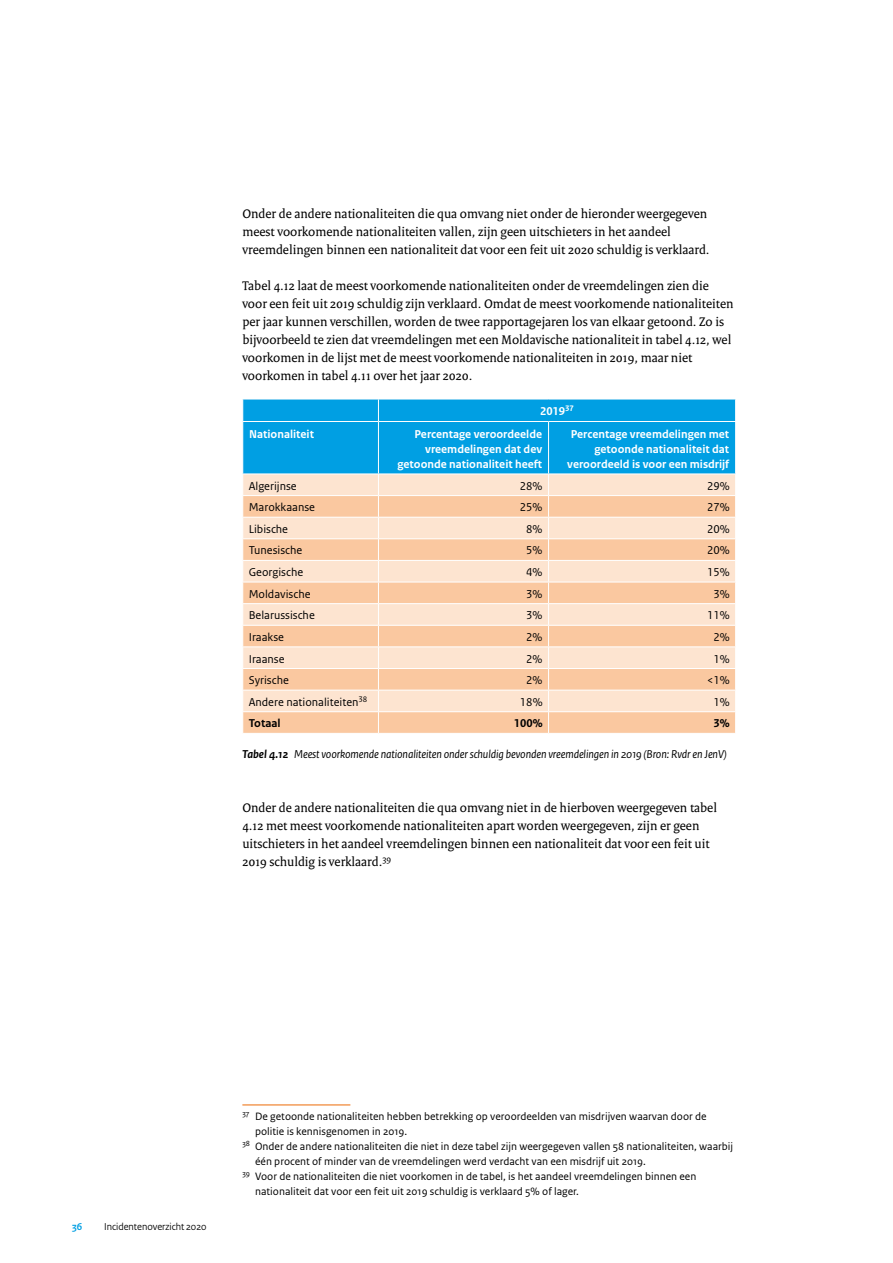
<style>
.page{position:relative;width:893px;height:1263px;background:#fff}
.page>*{position:absolute;margin:0;border:0;box-sizing:border-box;transform-origin:0 0}
._10_RO_Broodtekst_Se{font:13.5px/18px "Rijksoverheid Serif";color:#000}
._32_RO_Tabel_Broodte{font:12px "Rijksoverheid Sans Text";color:#000}
._31_RO_Tabel_Tussenk{font:700 12px/15px "Rijksoverheid Sans Text";color:#fff;text-align:right}
.Figuurtitel{font:italic 12px "Rijksoverheid Sans Text";letter-spacing:-.01em;color:#000}
._32_RO_Tabel_Broodte-2{font:700 12px "Rijksoverheid Sans Text";color:#000}
._14_RO_Voetnoot{font:11.25px/15px "Rijksoverheid Sans Text";color:#000}
.t1{font:10.5px "Rijksoverheid Sans Heading";color:#000}
.t2{font:700 10.5px "Rijksoverheid Sans Heading";color:#009fe3}
.s1{font-weight:700}
</style>
<div class="page">
<svg style="left:242px;top:399px;width:494px;height:334px;background:#c4cbc4"></svg>
<hr style="left:242px;top:422px;width:1px;height:52px;background:#fff">
<hr style="left:735px;top:422px;width:1px;height:52px;background:#fff">
<hr style="left:242px;top:474px;width:136px;height:1px;background:#fff">
<hr style="left:378px;top:474px;width:171px;height:1px;background:#fff">
<hr style="left:549px;top:474px;width:187px;height:1px;background:#fff">
<hr style="left:242px;top:1104px;width:108px;height:1px;background:#ed6b06">
<p class="_10_RO_Broodtekst_Se" style="left:242px;top:204px;width:469px">Onder de andere nationaliteiten die qua omvang niet onder de hieronder weergegeven meest voorkomende nationaliteiten vallen, zijn geen uitschieters in het aandeel vreemdelingen binnen een nationaliteit dat voor een feit uit 2020 schuldig is verklaard.</p>
<p class="_10_RO_Broodtekst_Se" style="left:242px;top:276px;width:493px">Tabel 4.12 laat de meest voorkomende nationaliteiten onder de vreemdelingen zien die voor een feit uit 2019 schuldig zijn verklaard. Omdat de meest voorkomende nationaliteiten per jaar kunnen verschillen, worden de twee rapportagejaren los van elkaar getoond. Zo is bijvoorbeeld te zien dat vreemdelingen met een Moldavische nationaliteit in tabel 4.12, wel voorkomen in de lijst met de meest voorkomende nationaliteiten in 2019, maar niet voorkomen in tabel 4.11 over het jaar 2020.</p>
<p class="_31_RO_Tabel_Tussenk" style="left:540px;top:404px;width:36px">2019<sup>37</sup></p>
<p class="_31_RO_Tabel_Tussenk" style="left:249px;top:426px;width:66px">Nationaliteit</p>
<p class="_31_RO_Tabel_Tussenk" style="left:397px;top:426px;width:146px">Percentage veroordeelde vreemdelingen dat dev getoonde nationaliteit heeft</p>
<p class="_31_RO_Tabel_Tussenk" style="left:567px;top:426px;width:163px">Percentage vreemdelingen met getoonde nationaliteit dat veroordeeld is voor een misdrijf</p>
<p class="_32_RO_Tabel_Broodte" style="left:249px;top:479px;width:50px">Algerijnse</p>
<p class="_32_RO_Tabel_Broodte" style="left:520px;top:479px;width:24px">28%</p>
<p class="_32_RO_Tabel_Broodte" style="left:707px;top:479px;width:24px">29%</p>
<p class="_32_RO_Tabel_Broodte" style="left:249px;top:500px;width:68px">Marokkaanse</p>
<p class="_32_RO_Tabel_Broodte" style="left:520px;top:500px;width:24px">25%</p>
<p class="_32_RO_Tabel_Broodte" style="left:707px;top:500px;width:24px">27%</p>
<p class="_32_RO_Tabel_Broodte" style="left:249px;top:522px;width:41px">Libische</p>
<p class="_32_RO_Tabel_Broodte" style="left:526px;top:522px;width:18px">8%</p>
<p class="_32_RO_Tabel_Broodte" style="left:707px;top:522px;width:24px">20%</p>
<p class="_32_RO_Tabel_Broodte" style="left:249px;top:544px;width:55px">Tunesische</p>
<p class="_32_RO_Tabel_Broodte" style="left:526px;top:544px;width:18px">5%</p>
<p class="_32_RO_Tabel_Broodte" style="left:707px;top:544px;width:24px">20%</p>
<p class="_32_RO_Tabel_Broodte" style="left:249px;top:565px;width:56px">Georgische</p>
<p class="_32_RO_Tabel_Broodte" style="left:526px;top:565px;width:18px">4%</p>
<p class="_32_RO_Tabel_Broodte" style="left:707px;top:565px;width:24px">15%</p>
<p class="_32_RO_Tabel_Broodte" style="left:249px;top:587px;width:63px">Moldavische</p>
<p class="_32_RO_Tabel_Broodte" style="left:526px;top:587px;width:18px">3%</p>
<p class="_32_RO_Tabel_Broodte" style="left:713px;top:587px;width:18px">3%</p>
<p class="_32_RO_Tabel_Broodte" style="left:249px;top:608px;width:68px">Belarussische</p>
<p class="_32_RO_Tabel_Broodte" style="left:526px;top:608px;width:18px">3%</p>
<p class="_32_RO_Tabel_Broodte" style="left:707px;top:608px;width:24px">11%</p>
<p class="_32_RO_Tabel_Broodte" style="left:249px;top:630px;width:37px">Iraakse</p>
<p class="_32_RO_Tabel_Broodte" style="left:526px;top:630px;width:18px">2%</p>
<p class="_32_RO_Tabel_Broodte" style="left:713px;top:630px;width:18px">2%</p>
<p class="_32_RO_Tabel_Broodte" style="left:249px;top:652px;width:37px">Iraanse</p>
<p class="_32_RO_Tabel_Broodte" style="left:526px;top:652px;width:18px">2%</p>
<p class="_32_RO_Tabel_Broodte" style="left:713px;top:652px;width:18px">1%</p>
<p class="_32_RO_Tabel_Broodte" style="left:249px;top:673px;width:42px">Syrische</p>
<p class="_32_RO_Tabel_Broodte" style="left:526px;top:673px;width:18px">2%</p>
<p class="_32_RO_Tabel_Broodte" style="left:707px;top:673px;width:24px">&lt;1%</p>
<p class="_32_RO_Tabel_Broodte" style="left:249px;top:695px;width:120px">Andere nationaliteiten<sup>38</sup></p>
<p class="_32_RO_Tabel_Broodte" style="left:520px;top:695px;width:24px">18%</p>
<p class="_32_RO_Tabel_Broodte" style="left:713px;top:695px;width:18px">1%</p>
<p class="_32_RO_Tabel_Broodte-2" style="left:249px;top:717px;width:33px">Totaal</p>
<p class="_32_RO_Tabel_Broodte-2" style="left:514px;top:717px;width:30px">100%</p>
<p class="_32_RO_Tabel_Broodte-2" style="left:713px;top:717px;width:18px">3%</p>
<p class="Figuurtitel" style="left:242px;top:747px;width:486px"><span class="s1">Tabel 4.12</span> Meest voorkomende nationaliteiten onder schuldig bevonden vreemdelingen in 2019 (Bron: Rvdr en JenV)</p>
<p class="_10_RO_Broodtekst_Se" style="left:242px;top:798px;width:476px">Onder de andere nationaliteiten die qua omvang niet in de hierboven weergegeven tabel 4.12 met meest voorkomende nationaliteiten apart worden weergegeven, zijn er geen uitschieters in het aandeel vreemdelingen binnen een nationaliteit dat voor een feit uit 2019 schuldig is verklaard.<sup>39</sup></p>
<p class="t2" style="left:72px;top:1221px;width:12px">36</p>
<p class="t1" style="left:104px;top:1221px;width:104px">Incidentenoverzicht 2020</p>
<p class="_14_RO_Voetnoot" style="left:255px;top:1109px;width:453px;text-indent:-13px"><sup>37</sup> De getoonde nationaliteiten hebben betrekking op veroordeelden van misdrijven waarvan door de politie is kennisgenomen in 2019.</p>
<p class="_14_RO_Voetnoot" style="left:255px;top:1139px;width:480px;text-indent:-13px"><sup>38</sup> Onder de andere nationaliteiten die niet in deze tabel zijn weergegeven vallen 58 nationaliteiten, waarbij één procent of minder van de vreemdelingen werd verdacht van een misdrijf uit 2019.</p>
<p class="_14_RO_Voetnoot" style="left:255px;top:1169px;width:443px;text-indent:-13px"><sup>39</sup> Voor de nationaliteiten die niet voorkomen in de tabel, is het aandeel vreemdelingen binnen een nationaliteit dat voor een feit uit 2019 schuldig is verklaard 5% of lager.</p>
</div>
